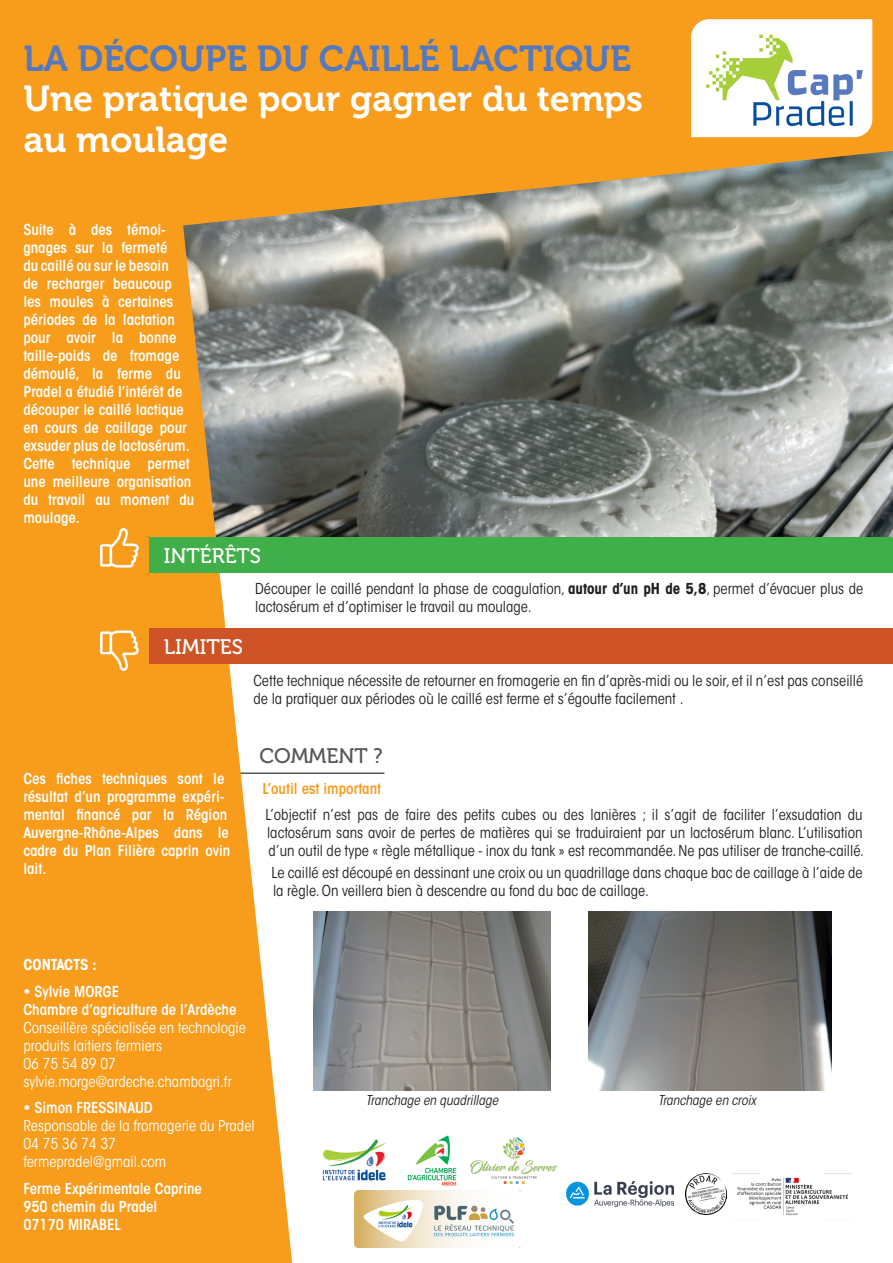
<style>
.page{position:relative;width:893px;height:1263px;background:#fff}
.page>*{position:absolute;margin:0;border:0;box-sizing:border-box;transform-origin:0 0}
.t1{font:36px/40.5px "Museo 700";color:#fff}
.t2{font:36px "Museo 700";color:#5679bd}
.t3{font:21px "Museo 500";color:#fff}
.t4{font:21px "Museo 500";color:#57585a}
.t5{font:condensed 15px/18px "ITC Avant Garde Std";color:#231f20}
.t6{font:600 condensed 15px/18px "ITC Avant Garde Std";color:#fff}
.t7{font:condensed 15px/18px "ITC Avant Garde Std";color:#fff}
.t8{font:600 condensed 15px "ITC Avant Garde Std";color:#f89c1c}
.t9{font:700 condensed 15px "ITC Avant Garde Std";color:#fff}
.t10{font:italic condensed 13.5px "ITC Avant Garde Std";color:#231f20}
.s1{font-weight:700}
.s2{font-weight:600}
</style>
<div class="page">
<hr style="left:223px;top:772px;width:161px;height:2px;background:#57585a">
<img style="left:292px;top:245px;width:601px;height:292px">
<svg style="left:292px;top:0;width:601px;height:245px;background:#d8993e"></svg>
<svg style="left:0;top:0;width:292px;height:1263px;background:#efa033"></svg>
<svg style="left:691px;top:19px;width:181px;height:118px"></svg>
<img style="left:700px;top:28px;width:168px;height:103px">
<img style="left:314px;top:911px;width:237px;height:179px">
<img style="left:588px;top:911px;width:243px;height:179px">
<img style="left:322px;top:1139px;width:64px;height:42px">
<img style="left:402px;top:1135px;width:60px;height:56px">
<img style="left:567px;top:1182px;width:106px;height:24px">
<img style="left:354px;top:1191px;width:168px;height:57px">
<div style="left:149px;top:628px;width:744px;height:35px;background:#ce5427"></div>
<div style="left:149px;top:537px;width:744px;height:35px;background:#40ae49"></div>
<img style="left:471px;top:1138px;width:87px;height:46px">
<img style="left:733px;top:1173px;width:118px;height:43px">
<img style="left:685px;top:1173px;width:42px;height:42px">
<img style="left:95px;top:526px;width:47px;height:46px">
<img style="left:95px;top:627px;width:47px;height:46px">
<p class="t2" style="left:23px;top:38px;width:609px">LA DÉCOUPE DU CAILLÉ LACTIQUE</p>
<p class="t1" style="left:23px;top:79px;width:621px">Une pratique pour gagner du temps au moulage</p>
<p class="t6" style="left:23px;top:221px;width:173px">Suite à des témoi&shy;gnages sur la fermeté<br>du caillé ou sur le besoin<br>de recharger beaucoup<br>les moules à certaines périodes de la lactation pour avoir la bonne taille-poids de fromage démoulé, la ferme du<br>Pradel a étudié l’intérêt de découper le caillé lactique en cours de caillage pour exsuder plus de lactosérum.<br>Cette technique permet une meilleure organisation du travail au moment du moulage.</p>
<p class="t3" style="left:164px;top:544px;width:99px">INTÉRÊTS</p>
<p class="t3" style="left:164px;top:635px;width:81px">LIMITES</p>
<p class="t5" style="left:255px;top:579px;width:610px">Découper le caillé pendant la phase de coagulation, <span class="s1">autour d’un pH de 5,8</span>, permet d’évacuer plus de lactosérum et d’optimiser le travail au moulage.</p>
<p class="t5" style="left:254px;top:671px;width:611px">Cette technique nécessite de retourner en fromagerie en fin d’après-midi ou le soir, et il n’est pas conseillé de la pratiquer aux périodes où le caillé est ferme et s’égoutte facilement .</p>
<p class="t6" style="left:23px;top:769px;width:209px">Ces fiches techniques sont le résultat d’un programme expéri&shy;mental financé par la Région<br>Auvergne-Rhône-Alpes dans le cadre du Plan Filière caprin ovin lait.</p>
<p class="t4" style="left:259px;top:745px;width:125px">COMMENT ?</p>
<p class="t8" style="left:263px;top:779px;width:120px">L’outil est important</p>
<p class="t5" style="left:266px;top:806px;width:600px;text-align:justify">L’objectif n’est pas de faire des petits cubes ou des lanières ; il s’agit de faciliter l’exsudation du lactosérum sans avoir de pertes de matières qui se traduiraient par un lactosérum blanc. L’utilisation d’un outil de type « règle métallique - inox du tank » est recommandée. Ne pas utiliser de tranche-caillé.</p>
<p class="t5" style="left:272px;top:864px;width:592px">Le caillé est découpé en dessinant une croix ou un quadrillage dans chaque bac de caillage à l’aide de la règle. On veillera bien à descendre au fond du bac de caillage.</p>
<p class="t9" style="left:23px;top:955px;width:75px">CONTACTS :</p>
<p class="t7" style="left:23px;top:982px;width:224px"><span class="s2">• Sylvie MORGE<br>Chambre d’agriculture de l’Ardèche<br></span>Conseillère spécialisée en technologie produits laitiers fermiers<br>06 75 54 89 07</p>
<p class="t7" style="left:23px;top:1072px;width:210px">sylvie.morge@ardeche.chambagri.fr</p>
<p class="t6" style="left:23px;top:1098px;width:131px">• Simon FRESSINAUD</p>
<p class="t7" style="left:23px;top:1117px;width:233px">Responsable de la fromagerie du Pradel</p>
<p class="t7" style="left:23px;top:1135px;width:94px">04 75 36 74 37</p>
<p class="t7" style="left:23px;top:1153px;width:144px">fermepradel@gmail.com</p>
<p class="t6" style="left:23px;top:1179px;width:180px">Ferme Expérimentale Caprine</p>
<p class="t6" style="left:23px;top:1197px;width:136px">950 chemin du Pradel</p>
<p class="t6" style="left:23px;top:1215px;width:99px">07170 MIRABEL</p>
<p class="t10" style="left:366px;top:1092px;width:134px">Tranchage en quadrillage</p>
<p class="t10" style="left:658px;top:1092px;width:99px">Tranchage en croix</p>
</div>
